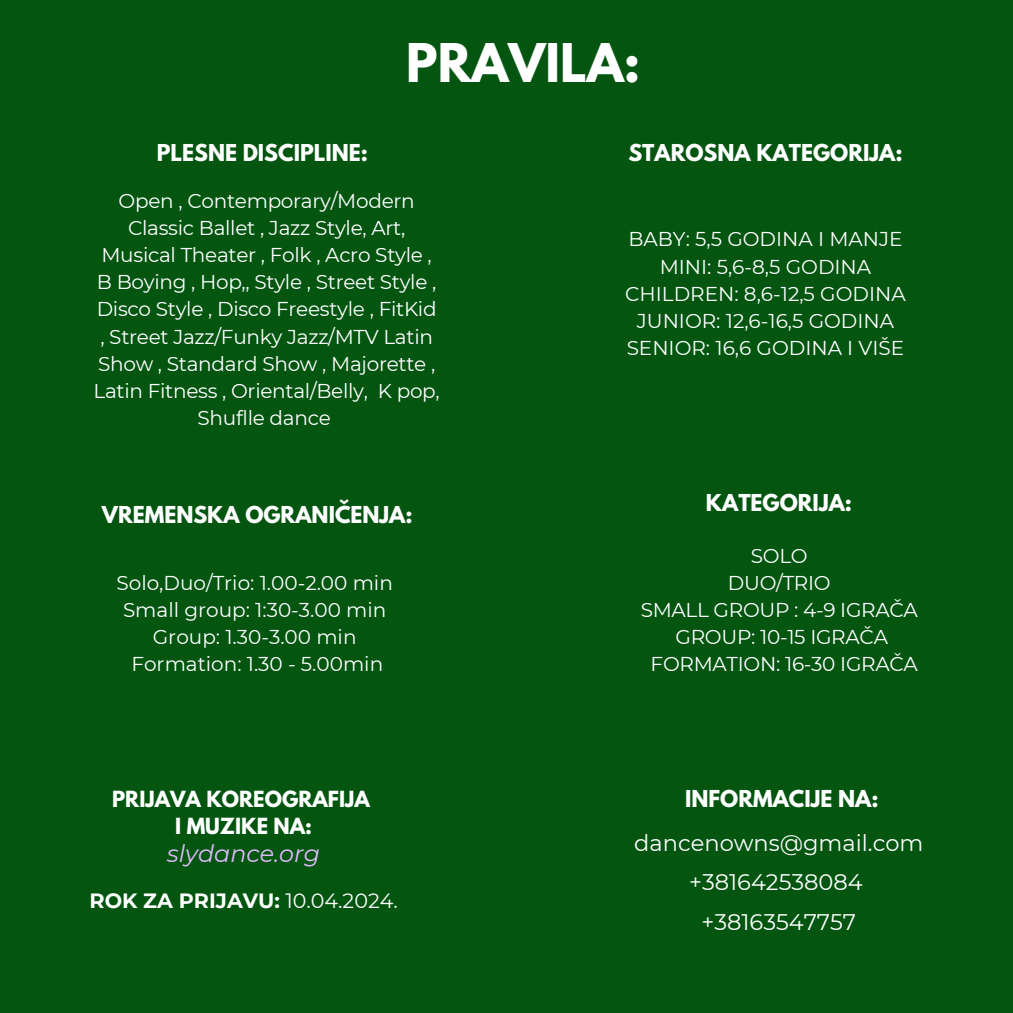
<style>
.page{position:relative;width:1013px;height:1013px;background:#fff}
.page>*{position:absolute;margin:0;border:0;box-sizing:border-box;transform-origin:0 0}
.t1{font:700 47.25px "League Spartan";color:#fff}
.t2{font:italic 23.75px "Montserrat";color:#e1bbfd}
.t3{font:22.5px/39.4px "Montserrat";color:#fff;text-align:center}
.t4{font:700 20.62px "League Spartan";color:#fff}
.t5{font:700 20.62px "Montserrat";color:#fff}
.t6{font:20px/27.2px "Montserrat";letter-spacing:-.015em;color:#fff;text-align:center}
.t7{font:700 19.75px/27.4px "League Spartan";color:#fff;text-align:center}
.s1{font-weight:400}
</style>
<div class="page">
<div style="left:0;top:0;width:1012px;height:1012px;background:#035510"></div>
<h1 class="t1" style="left:406px;top:40px;width:236px">PRAVILA:</h1>
<p class="t4" style="left:157px;top:143px;width:213px">PLESNE DISCIPLINE:</p>
<p class="t6" style="left:94px;top:187px;width:348px">Open , Contemporary/Modern<br>Classic Ballet , Jazz Style, Art,<br>Musical Theater , Folk , Acro Style ,<br>B Boying , Hop,, Style , Street Style ,<br>Disco Style , Disco Freestyle , FitKid , Street Jazz/Funky Jazz/MTV Latin<br>Show , Standard Show , Majorette ,<br>Latin Fitness , Oriental/Belly, K pop,<br>Shuflle dance</p>
<p class="t4" style="left:102px;top:505px;width:312px">VREMENSKA OGRANIČENJA:</p>
<p class="t6" style="left:116px;top:569px;width:278px">Solo,Duo/Trio: 1.00-2.00 min<br>Small group: 1:30-3.00 min<br>Group: 1.30-3.00 min<br>Formation: 1.30 - 5.00min</p>
<p class="t7" style="left:112px;top:787px;width:259px">PRIJAVA KOREOGRAFIJA<br>I MUZIKE NA:</p>
<p class="t2" style="left:167px;top:839px;width:154px">slydance.org</p>
<p class="t5" style="left:90px;top:888px;width:310px">ROK ZA PRIJAVU: <span class="s1">10.04.2024.</span></p>
<p class="t4" style="left:628px;top:143px;width:276px">STAROSNA KATEGORIJA:</p>
<p class="t6" style="left:625px;top:226px;width:282px">BABY: 5,5 GODINA I MANJE<br>MINI: 5,6-8,5 GODINA<br>CHILDREN: 8,6-12,5 GODINA<br>JUNIOR: 12,6-16,5 GODINA<br>SENIOR: 16,6 GODINA I VIŠE</p>
<p class="t4" style="left:706px;top:492px;width:148px">KATEGORIJA:</p>
<p class="t6" style="left:640px;top:542px;width:279px">SOLO<br>DUO/TRIO<br>SMALL GROUP : 4-9 IGRAČA<br>GROUP: 10-15 IGRAČA<br>FORMATION: 16-30 IGRAČA</p>
<p class="t4" style="left:685px;top:788px;width:195px">INFORMACIJE NA:</p>
<p class="t3" style="left:634px;top:823px;width:290px">dancenowns@gmail.com +381642538084 +38163547757</p>
</div>
